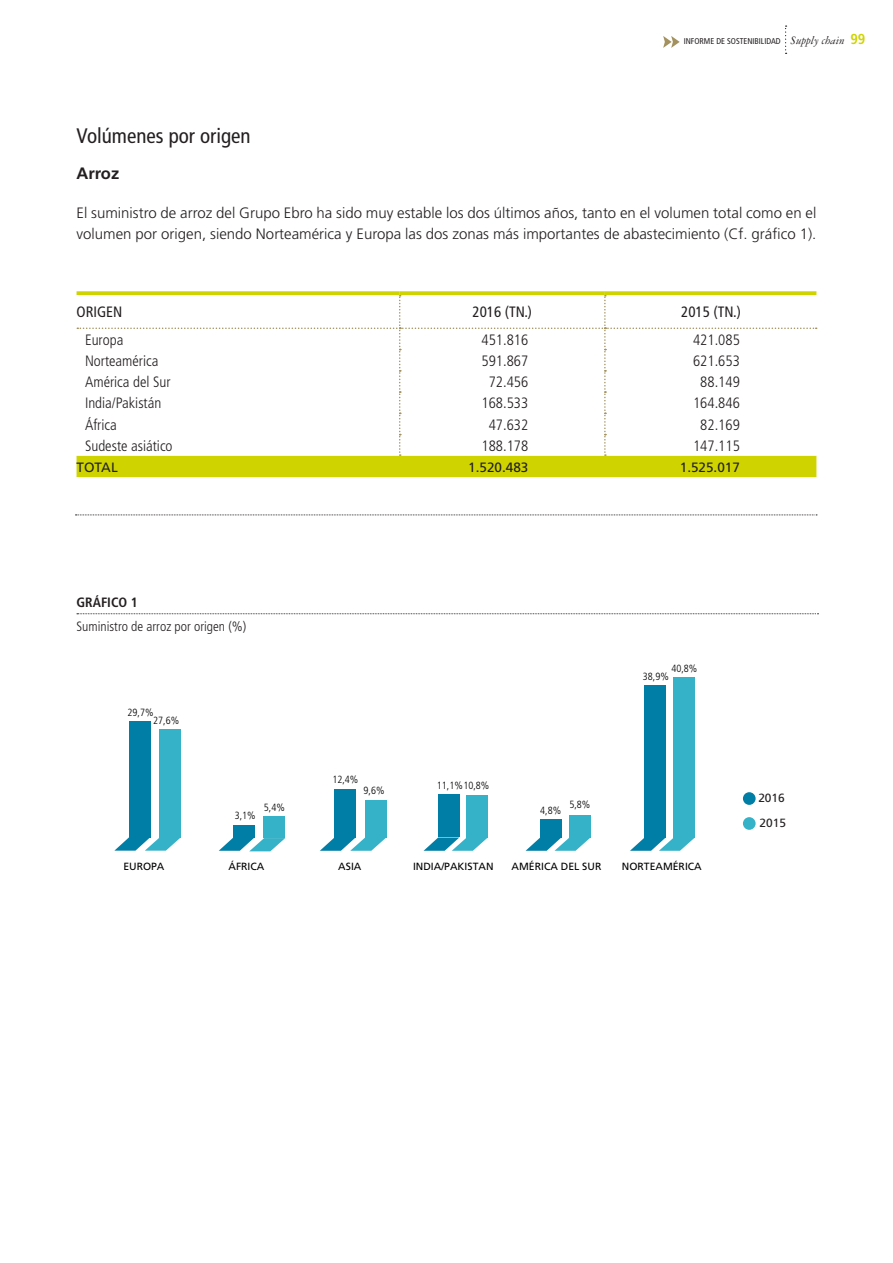
<style>
.page{position:relative;width:893px;height:1263px;background:#fff}
.page>*{position:absolute;margin:0;border:0;box-sizing:border-box;transform-origin:0 0}
.t1{font:condensed 21px "Frutiger LT Std";color:#231f20}
.t2{font:700 16.5px "Frutiger LT Std";color:#231f20}
.t3{font:300 15px/21px "Frutiger LT Std";color:#231f20}
.t4{font:300 condensed 15px "Frutiger LT Std";color:#231f20}
.t5{font:condensed 15px "Frutiger LT Std";color:#231f20}
.t6{font:300 condensed 13.5px "Frutiger LT Std";color:#231f20}
.t7{font:13.5px "Frutiger LT Std";color:#231f20}
.t8{font:700 condensed 13.5px "Frutiger LT Std";color:#231f20}
.t9{font:11.85px/24.9px "Frutiger LT Std";color:#231f20}
.t10{font:10.35px "Frutiger LT Std";color:#000001}
.t11{font:300 condensed 10.35px "Frutiger LT Std";color:#000001}
.t12{font:condensed 8.4px "Frutiger LT Std";color:#231f20}
.s1{font-family:"Garamond Three";font-style:italic;font-stretch:normal;font-size:12px}
.s2{font-weight:700;font-size:14.4px;color:#cfd400}
</style>
<div class="page">
<svg style="left:663px;top:36px;width:17px;height:12px"></svg>
<svg style="left:785px;top:26px;width:2px;height:28px"></svg>
<div style="left:743px;top:792px;width:13px;height:13px;background:#007ea5;border-radius:50%"></div>
<div style="left:743px;top:817px;width:13px;height:13px;background:#35b1c8;border-radius:50%"></div>
<div style="left:233px;top:825px;width:21px;height:12px;background:#007ea5"></div>
<div style="left:129px;top:721px;width:21px;height:116px;background:#007ea5"></div>
<div style="left:160px;top:729px;width:21px;height:108px;background:#35b1c8"></div>
<svg style="left:114px;top:837px;width:67px;height:14px"></svg>
<div style="left:264px;top:816px;width:21px;height:22px;background:#35b1c8"></div>
<svg style="left:219px;top:837px;width:66px;height:14px"></svg>
<div style="left:365px;top:800px;width:21px;height:37px;background:#35b1c8"></div>
<div style="left:466px;top:795px;width:22px;height:42px;background:#35b1c8"></div>
<div style="left:569px;top:815px;width:21px;height:22px;background:#35b1c8"></div>
<div style="left:674px;top:677px;width:21px;height:160px;background:#35b1c8"></div>
<div style="left:334px;top:789px;width:22px;height:48px;background:#007ea5"></div>
<svg style="left:320px;top:837px;width:66px;height:14px"></svg>
<div style="left:438px;top:794px;width:21px;height:43px;background:#007ea5"></div>
<svg style="left:424px;top:837px;width:64px;height:14px"></svg>
<div style="left:540px;top:819px;width:21px;height:18px;background:#007ea5"></div>
<svg style="left:526px;top:837px;width:64px;height:14px"></svg>
<div style="left:645px;top:685px;width:21px;height:152px;background:#007ea5"></div>
<svg style="left:630px;top:837px;width:65px;height:14px"></svg>
<svg style="left:77px;top:295px;width:740px;height:182px"></svg>
<svg style="left:77px;top:291px;width:323px;height:4px"></svg>
<svg style="left:400px;top:291px;width:205px;height:4px"></svg>
<svg style="left:605px;top:291px;width:211px;height:4px"></svg>
<svg style="left:75px;top:514px;width:742px;height:1px"></svg>
<svg style="left:77px;top:613px;width:741px;height:1px"></svg>
<p class="t12" style="left:684px;top:37px;width:183px">INFORME DE SOSTENIBILIDAD <span class="s1">Supply chain</span> <span class="s2">99</span></p>
<p class="t1" style="left:77px;top:124px;width:176px">Volúmenes por origen</p>
<p class="t2" style="left:77px;top:164px;width:44px">Arroz</p>
<p class="t3" style="left:77px;top:203px;width:741px">El suministro de arroz del Grupo Ebro ha sido muy estable los dos últimos años, tanto en el volumen total como en el volumen por origen, siendo Norteamérica y Europa las dos zonas más importantes de abastecimiento (Cf. gráfico 1).</p>
<p class="t5" style="left:77px;top:303px;width:47px">ORIGEN</p>
<p class="t5" style="left:472px;top:303px;width:61px">2016 (TN.)</p>
<p class="t5" style="left:681px;top:303px;width:61px">2015 (TN.)</p>
<p class="t4" style="left:85px;top:331px;width:40px">Europa</p>
<p class="t4" style="left:482px;top:331px;width:48px">451.816</p>
<p class="t4" style="left:693px;top:331px;width:48px">421.085</p>
<p class="t4" style="left:85px;top:352px;width:75px">Norteamérica</p>
<p class="t4" style="left:482px;top:352px;width:48px">591.867</p>
<p class="t4" style="left:693px;top:352px;width:48px">621.653</p>
<p class="t4" style="left:85px;top:373px;width:87px">América del Sur</p>
<p class="t4" style="left:489px;top:373px;width:41px">72.456</p>
<p class="t4" style="left:700px;top:373px;width:41px">88.149</p>
<p class="t4" style="left:85px;top:395px;width:78px">India/Pakistán</p>
<p class="t4" style="left:482px;top:395px;width:48px">168.533</p>
<p class="t4" style="left:693px;top:395px;width:48px">164.846</p>
<p class="t4" style="left:85px;top:416px;width:33px">África</p>
<p class="t4" style="left:489px;top:416px;width:41px">47.632</p>
<p class="t4" style="left:700px;top:416px;width:41px">82.169</p>
<p class="t4" style="left:85px;top:437px;width:89px">Sudeste asiático</p>
<p class="t4" style="left:482px;top:437px;width:48px">188.178</p>
<p class="t4" style="left:693px;top:437px;width:48px">147.115</p>
<p class="t7" style="left:77px;top:459px;width:43px">TOTAL</p>
<p class="t7" style="left:468px;top:459px;width:62px">1.520.483</p>
<p class="t7" style="left:680px;top:459px;width:62px">1.525.017</p>
<p class="t8" style="left:77px;top:594px;width:63px">GRÁFICO 1</p>
<p class="t6" style="left:77px;top:619px;width:171px">Suministro de arroz por origen (%)</p>
<p class="t11" style="left:128px;top:706px;width:28px">29,7%</p>
<p class="t11" style="left:153px;top:714px;width:28px">27,6%</p>
<p class="t11" style="left:235px;top:809px;width:23px">3,1%</p>
<p class="t11" style="left:264px;top:802px;width:23px">5,4%</p>
<p class="t11" style="left:332px;top:773px;width:28px">12,4%</p>
<p class="t11" style="left:363px;top:785px;width:23px">9,6%</p>
<p class="t11" style="left:437px;top:779px;width:54px">11,1%10,8%</p>
<p class="t11" style="left:540px;top:804px;width:23px">4,8%</p>
<p class="t11" style="left:569px;top:799px;width:23px">5,8%</p>
<p class="t11" style="left:671px;top:662px;width:28px">40,8%</p>
<p class="t11" style="left:643px;top:671px;width:28px">38,9%</p>
<p class="t10" style="left:123px;top:860px;width:43px">EUROPA</p>
<p class="t10" style="left:228px;top:860px;width:37px">ÁFRICA</p>
<p class="t10" style="left:338px;top:860px;width:25px">ASIA</p>
<p class="t10" style="left:413px;top:860px;width:82px">INDIA/PAKISTAN</p>
<p class="t10" style="left:512px;top:860px;width:91px">AMÉRICA DEL SUR</p>
<p class="t10" style="left:622px;top:860px;width:81px">NORTEAMÉRICA</p>
<p class="t9" style="left:758px;top:786px;width:29px">2016<br>2015</p>
</div>
